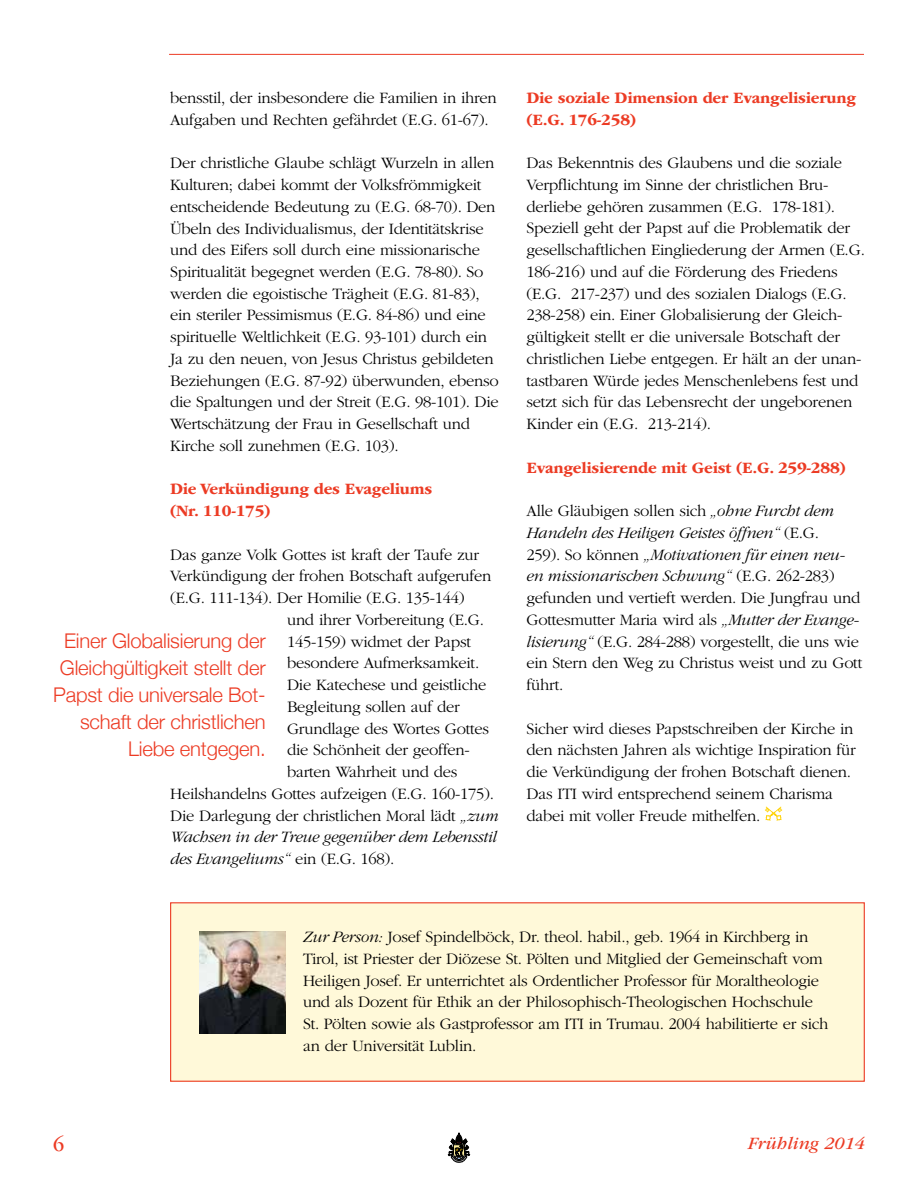
<style>
.page{position:relative;width:918px;height:1188px;background:#fff}
.page>*{position:absolute;margin:0;border:0;box-sizing:border-box;transform-origin:0 0}
.t1{font:21px "ITC Garamond Std";color:#ec3b24}
.t2{font:300 20.25px/27px "Helvetica Neue";letter-spacing:-.01em;color:#ec3b24;text-align:right}
.t3{font:italic 18px "ITC Garamond Std";color:#ec3b24}
.t4{font:300 16.5px/21.8px "ITC Garamond Std";letter-spacing:-.015em;color:#000}
.t5{font:700 16.5px/21.8px "ITC Garamond Std";letter-spacing:-.015em;color:#ec3b24}
.t6{font:italic 300 16.5px "ITC Garamond Std";letter-spacing:-.015em;color:#000}
.s1{font-style:italic}
.s2{font-style:normal}
</style>
<div class="page">
<svg style="left:448px;top:1133px;width:22px;height:29px"></svg>
<div style="left:171px;top:903px;width:693px;height:178px;background:#fff9d9"></div>
<div style="left:170px;top:902px;width:695px;height:180px;border:1px solid #ec3b24"></div>
<img style="left:765px;top:807px;width:16px;height:6px">
<img style="left:200px;top:932px;width:85px;height:102px">
<hr style="left:169px;top:54px;width:695px;height:1px;background:#ec3b24">
<p class="t4" style="left:170px;top:87px;width:328px">bensstil, der insbesondere die Familien in ihren<br>Aufgaben und Rechten gefährdet (E.G. 61-67).</p>
<p class="t4" style="left:170px;top:152px;width:330px">Der christliche Glaube schlägt Wurzeln in allen Kulturen; dabei kommt der Volksfrömmigkeit entscheidende Bedeutung zu (E.G. 68-70). Den Übeln des Individualismus, der Identitätskrise und des Eifers soll durch eine missionarische Spiritualität begegnet werden (E.G. 78-80). So werden die egoistische Trägheit (E.G. 81-83), ein steriler Pessimismus (E.G. 84-86) und eine spirituelle Weltlichkeit (E.G. 93-101) durch ein Ja zu den neuen, von Jesus Christus gebildeten Beziehungen (E.G. 87-92) überwunden, ebenso die Spaltungen und der Streit (E.G. 98-101). Die Wertschätzung der Frau in Gesellschaft und Kirche soll zunehmen (E.G. 103).</p>
<p class="t5" style="left:170px;top:478px;width:264px">Die Verkündigung des Evageliums (Nr. 110-175)</p>
<p class="t4" style="left:170px;top:544px;width:311px">Das ganze Volk Gottes ist kraft der Taufe zur</p>
<p class="t4" style="left:170px;top:566px;width:323px">Verkündigung der frohen Botschaft aufgerufen</p>
<p class="t4" style="left:170px;top:587px;width:296px">(E.G. 111-134). Der Homilie (E.G. 135-144)</p>
<p class="t4" style="left:287px;top:609px;width:199px">und ihrer Vorbereitung (E.G.</p>
<p class="t4" style="left:287px;top:631px;width:186px">145-159) widmet der Papst</p>
<p class="t4" style="left:287px;top:653px;width:194px">besondere Aufmerksamkeit.</p>
<p class="t4" style="left:287px;top:674px;width:201px">Die Katechese und geistliche</p>
<p class="t4" style="left:287px;top:696px;width:174px">Begleitung sollen auf der</p>
<p class="t4" style="left:287px;top:718px;width:204px">Grundlage des Wortes Gottes</p>
<p class="t4" style="left:287px;top:740px;width:184px">die Schönheit der geoffen-</p>
<p class="t4" style="left:287px;top:761px;width:172px">barten Wahrheit und des</p>
<p class="t4" style="left:170px;top:783px;width:326px">Heilshandelns Gottes aufzeigen (E.G. 160-175).</p>
<p class="t4" style="left:170px;top:805px;width:330px">Die Darlegung der christlichen Moral lädt <span class="s1">„zum</span></p>
<p class="t6" style="left:170px;top:828px;width:328px">Wachsen in der Treue gegenüber dem Lebensstil</p>
<p class="t6" style="left:170px;top:850px;width:226px">des Evangeliums“ <span class="s2">ein (E.G. 168).</span></p>
<p class="t2" style="left:53px;top:626px;width:214px">Einer Globalisierung der<br>Gleichgültigkeit stellt der<br>Papst die universale Bot&shy;schaft der christlichen<br>Liebe entgegen.</p>
<p class="t5" style="left:526px;top:87px;width:331px">Die soziale Dimension der Evangelisierung (E.G. 176-258)</p>
<p class="t4" style="left:526px;top:152px;width:340px">Das Bekenntnis des Glaubens und die soziale Verpflichtung im Sinne der christlichen Bru&shy;derliebe gehören zusammen (E.G. 178-181).<br>Speziell geht der Papst auf die Problematik der gesellschaftlichen Eingliederung der Armen (E.G.<br>186-216) und auf die Förderung des Friedens (E.G. 217-237) und des sozialen Dialogs (E.G.<br>238-258) ein. Einer Globalisierung der Gleich&shy;gültigkeit stellt er die universale Botschaft der christlichen Liebe entgegen. Er hält an der unan&shy;tastbaren Würde jedes Menschenlebens fest und setzt sich für das Lebensrecht der ungeborenen Kinder ein (E.G. 213-214).</p>
<p class="t5" style="left:526px;top:457px;width:321px">Evangelisierende mit Geist (E.G. 259-288)</p>
<p class="t4" style="left:526px;top:500px;width:337px">Alle Gläubigen sollen sich <span class="s1">„ohne Furcht dem Handeln des Heiligen Geistes öffnen“</span> (E.G.<br>259). So können <span class="s1">„Motivationen für einen neu&shy;en missionarischen Schwung“</span> (E.G. 262-283) gefunden und vertieft werden. Die Jungfrau und Gottesmutter Maria wird als <span class="s1">„Mutter der Evange&shy;lisierung“</span> (E.G. 284-288) vorgestellt, die uns wie ein Stern den Weg zu Christus weist und zu Gott führt.</p>
<p class="t4" style="left:526px;top:718px;width:331px">Sicher wird dieses Papstschreiben der Kirche in den nächsten Jahren als wichtige Inspiration für die Verkündigung der frohen Botschaft dienen.<br>Das ITI wird entsprechend seinem Charisma dabei mit voller Freude mithelfen.</p>
<p class="t1" style="left:53px;top:1133px;width:13px">6</p>
<p class="t4" style="left:303px;top:926px;width:527px"><span class="s1">Zur Person:</span> Josef Spindelböck, Dr. theol. habil., geb. 1964 in Kirchberg in Tirol, ist Priester der Diözese St. Pölten und Mitglied der Gemeinschaft vom Heiligen Josef. Er unterrichtet als Ordentlicher Professor für Moraltheologie und als Dozent für Ethik an der Philosophisch-Theologischen Hochschule St. Pölten sowie als Gastprofessor am ITI in Trumau. 2004 habilitierte er sich an der Universität Lublin.</p>
<p class="t3" style="left:748px;top:1133px;width:119px">Frühling 2014</p>
</div>
